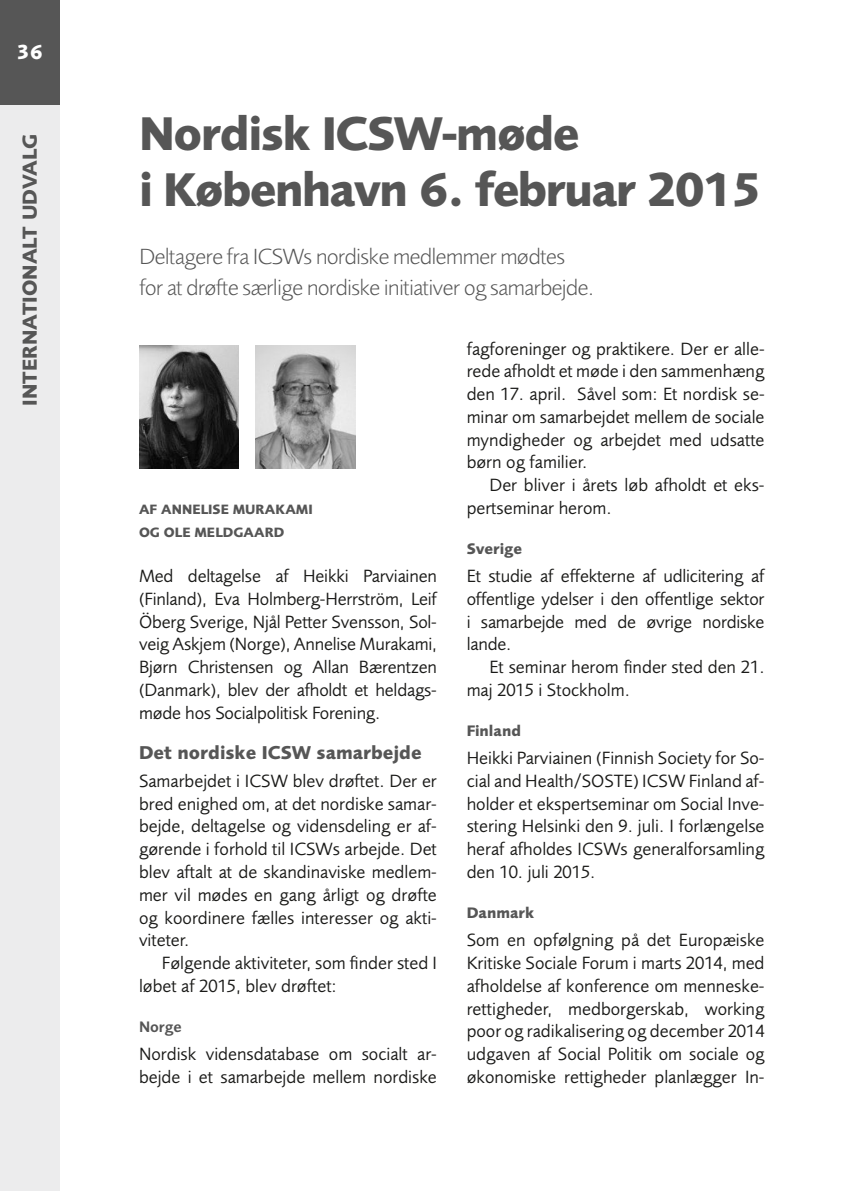
<style>
.page{position:relative;width:844px;height:1191px;background:#fff}
.page>*{position:absolute;margin:0;border:0;box-sizing:border-box;transform-origin:0 0}
.t1{font:700 49px/56px "Foundry Sans";letter-spacing:-.04em;color:#565656}
.t2{font:300 22.75px/31.5px "Foundry Sans";letter-spacing:-.03em;color:#565656}
.t3{font:700 21px "Foundry Sans";color:#565656}
.t4{font:700 21px "Foundry Sans";color:#fff}
.t5{font:700 19.25px "Foundry Sans";color:#565656}
.t6{font:18.38px/22.8px "Foundry Sans";color:#1a1a18;text-align:justify}
.t7{font:700 15.75px "Foundry Sans";color:#565656}
.t8{font:600 15.75px "Foundry Sans";color:#565656}
.t9{font:700 14px/22.8px "Foundry Sans";color:#565656}
</style>
<div class="page">
<div style="left:0;top:104px;width:60px;height:1087px;background:#ececed"></div>
<div style="left:0;top:0;width:60px;height:104px;background:#565656"></div>
<img style="left:139px;top:345px;width:99px;height:123px">
<img style="left:256px;top:345px;width:99px;height:123px">
<p class="t4" style="left:17px;top:40px;width:28px">36</p>
<p class="t3" style="left:17px;top:406px;width:273px;rotate:-90deg">INTERNATIONALT UDVALG</p>
<h1 class="t1" style="left:139px;top:105px;width:624px">Nordisk ICSW-møde<br>i København 6. februar 2015</h1>
<p class="t2" style="left:139px;top:240px;width:456px">Deltagere fra ICSWs nordiske medlemmer mødtes for at drøfte særlige nordiske initiativer og samarbejde.</p>
<p class="t9" style="left:139px;top:498px;width:175px">AF ANNELISE MURAKAMI<br>OG OLE MELDGAARD</p>
<p class="t6" style="left:139px;top:564px;width:299px">Med deltagelse af Heikki Parviainen (Finland), Eva Holmberg-Herrström, Leif Öberg Sverige, Njål Petter Svensson, Sol&shy;veig Askjem (Norge), Annelise Murakami, Bjørn Christensen og Allan Bærentzen (Danmark), blev der afholdt et heldags&shy;møde hos Socialpolitisk Forening.</p>
<p class="t5" style="left:139px;top:741px;width:284px">Det nordiske ICSW samarbejde</p>
<p class="t6" style="left:139px;top:769px;width:299px">Samarbejdet i ICSW blev drøftet. Der er bred enighed om, at det nordiske samar&shy;bejde, deltagelse og vidensdeling er af&shy;gørende i forhold til ICSWs arbejde. Det blev aftalt at de skandinaviske medlem&shy;mer vil mødes en gang årligt og drøfte og koordinere fælles interesser og akti&shy;viteter.</p>
<p class="t6" style="left:139px;top:951px;width:299px;text-indent:23px">Følgende aktiviteter, som finder sted I løbet af 2015, blev drøftet:</p>
<p class="t8" style="left:139px;top:1017px;width:44px">Norge</p>
<p class="t6" style="left:139px;top:1042px;width:299px">Nordisk vidensdatabase om socialt ar&shy;bejde i et samarbejde mellem nordiske</p>
<p class="t6" style="left:466px;top:337px;width:299px">fagforeninger og praktikere. Der er alle&shy;rede afholdt et møde i den sammenhæng den 17. april. Såvel som: Et nordisk se&shy;minar om samarbejdet mellem de sociale myndigheder og arbejdet med udsatte børn og familier.</p>
<p class="t6" style="left:466px;top:473px;width:299px;text-indent:23px">Der bliver i årets løb afholdt et eks&shy;pertseminar herom.</p>
<p class="t7" style="left:466px;top:539px;width:57px">Sverige</p>
<p class="t6" style="left:466px;top:564px;width:299px">Et studie af effekterne af udlicitering af offentlige ydelser i den offentlige sektor i samarbejde med de øvrige nordiske lande.</p>
<p class="t6" style="left:466px;top:655px;width:299px;text-indent:23px">Et seminar herom finder sted den 21. maj 2015 i Stockholm.</p>
<p class="t7" style="left:466px;top:721px;width:56px">Finland</p>
<p class="t6" style="left:466px;top:746px;width:299px">Heikki Parviainen (Finnish Society for So&shy;cial and Health/SOSTE) ICSW Finland af&shy;holder et ekspertseminar om Social Inve&shy;stering Helsinki den 9. juli. I forlængelse heraf afholdes ICSWs generalforsamling den 10. juli 2015.</p>
<p class="t7" style="left:466px;top:903px;width:69px">Danmark</p>
<p class="t6" style="left:466px;top:928px;width:299px">Som en opfølgning på det Europæiske Kritiske Sociale Forum i marts 2014, med afholdelse af konference om menneske&shy;rettigheder, medborgerskab, working poor og radikalisering og december 2014 udgaven af Social Politik om sociale og økonomiske rettigheder planlægger In-</p>
</div>
